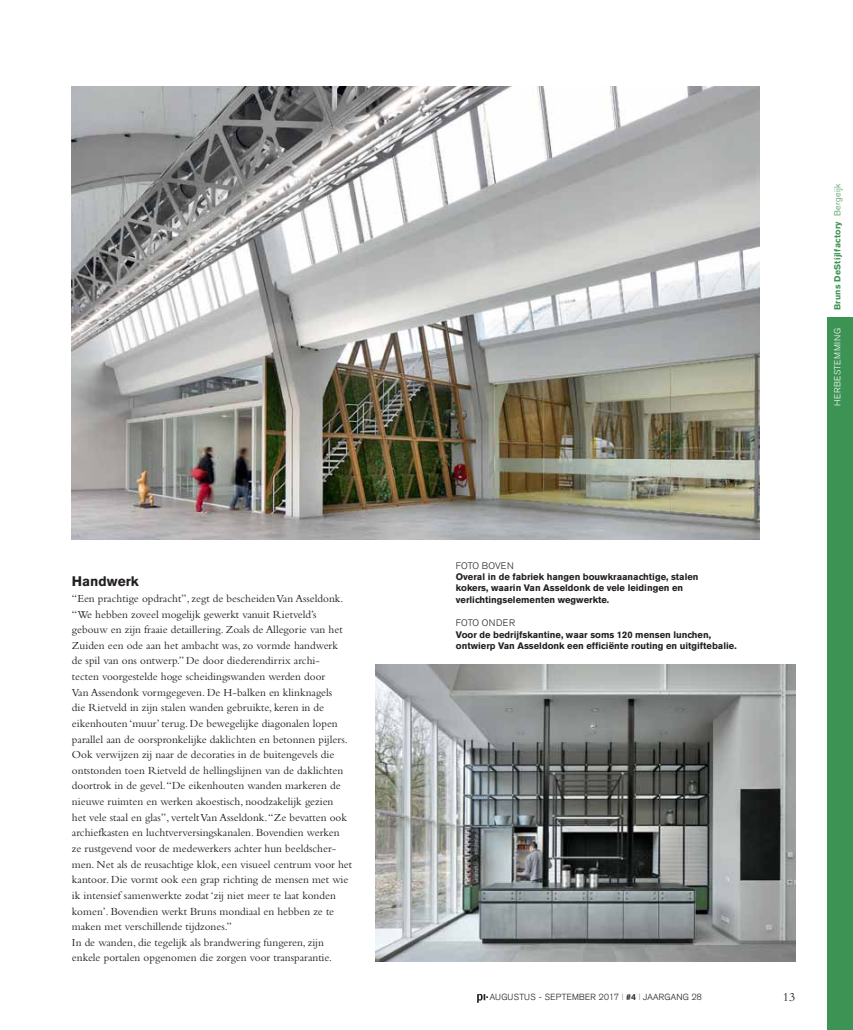
<style>
.page{position:relative;width:853px;height:1030px;background:#fff}
.page>*{position:absolute;margin:0;border:0;box-sizing:border-box;transform-origin:0 0}
.t1{font:700 13.75px "Akzidenz Grotesk BE";color:#231f20}
.t2{font:12.5px "Bembo";color:#231f20}
.t3{font:11.25px/15.6px "Bembo";color:#231f20}
.t4{font:700 9.38px/11.2px "Akzidenz Grotesk BE";color:#231f20}
.t5{font:300 9.38px "Akzidenz Grotesk BE";letter-spacing:.015em;color:#231f20}
.t6{font:300 9.38px "Akzidenz Grotesk BE";letter-spacing:.035em;color:#231f20}
.t7{font:300 8.75px "Akzidenz Grotesk";letter-spacing:.03em;color:#231f20}
.t8{font:700 8.75px "Akzidenz Grotesk BE";letter-spacing:.03em;color:#3d9353}
.t9{font:300 8.75px "Akzidenz Grotesk BE";letter-spacing:.07em;color:#fff}
.s1{font-weight:300}
.s2{font-weight:700}
</style>
<div class="page">
<div style="left:826px;top:317px;width:26px;height:713px;background:#3d9353"></div>
<svg style="left:477px;top:994px;width:11px;height:9px"></svg>
<img style="left:72px;top:86px;width:687px;height:453px">
<img style="left:376px;top:664px;width:419px;height:297px">
<p class="t1" style="left:72px;top:573px;width:69px">Handwerk</p>
<p class="t3" style="left:72px;top:590px;width:282px">“Een prachtige opdracht”, zegt de bescheiden Van Asseldonk. “We hebben zoveel mogelijk gewerkt vanuit Rietveld’s gebouw en zijn fraaie detaillering. Zoals de Allegorie van het Zuiden een ode aan het ambacht was, zo vormde handwerk<br>de spil van ons ontwerp.” De door diederendirrix archi-<br>tecten voorgestelde hoge scheidingswanden werden door<br>Van Assendonk vormgegeven. De H-balken en klinknagels<br>die Rietveld in zijn stalen wanden gebruikte, keren in de eikenhouten ‘muur’ terug. De bewegelijke diagonalen lopen parallel aan de oorspronkelijke daklichten en betonnen pijlers.<br>Ook verwijzen zij naar de decoraties in de buitengevels die ontstonden toen Rietveld de hellingslijnen van de daklichten doortrok in de gevel. “De eikenhouten wanden markeren de nieuwe ruimten en werken akoestisch, noodzakelijk gezien<br>het vele staal en glas”, vertelt Van Asseldonk. “Ze bevatten ook archiefkasten en luchtverversingskanalen. Bovendien werken<br>ze rustgevend voor de medewerkers achter hun beeldscher&shy;men. Net als de reusachtige klok, een visueel centrum voor het kantoor. Die vormt ook een grap richting de mensen met wie ik intensief samenwerkte zodat ‘zij niet meer te laat konden komen’. Bovendien werkt Bruns mondiaal en hebben ze te maken met verschillende tijdzones.”<br>In de wanden, die tegelijk als brandwering fungeren, zijn enkele portalen opgenomen die zorgen voor transparantie.</p>
<p class="t5" style="left:456px;top:560px;width:59px">FOTO BOVEN</p>
<p class="t4" style="left:456px;top:571px;width:244px">Overal in de fabriek hangen bouwkraanachtige, stalen kokers, waarin Van Asseldonk de vele leidingen en verlichtingselementen wegwerkte.</p>
<p class="t6" style="left:456px;top:618px;width:61px">FOTO ONDER</p>
<p class="t4" style="left:456px;top:629px;width:282px">Voor de bedrijfskantine, waar soms 120 mensen lunchen, ontwierp Van Asseldonk een efficiënte routing en uitgiftebalie.</p>
<p class="t8" style="left:832px;top:310px;width:128px;rotate:-90deg">Bruns DeStijlfactory <span class="s1">Bergeijk</span></p>
<p class="t9" style="left:832px;top:406px;width:80px;rotate:-90deg">HERBESTEMMING</p>
<p class="t7" style="left:489px;top:992px;width:213px">AUGUSTUS - SEPTEMBER 2017 | <span class="s2">#4</span> | JAARGANG 28</p>
<p class="t2" style="left:782px;top:989px;width:14px">13</p>
</div>
